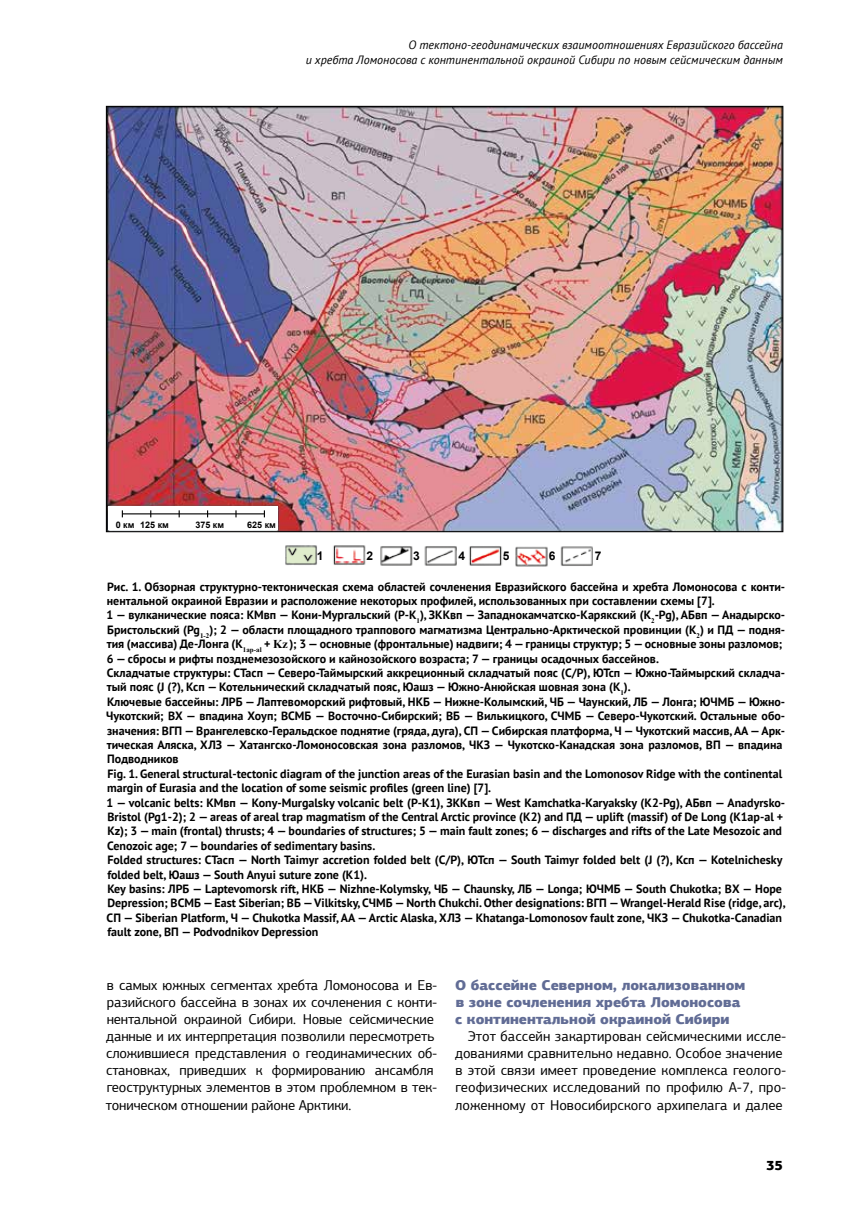
<style>
.page{position:relative;width:868px;height:1208px;background:#fff}
.page>*{position:absolute;margin:0;border:0;box-sizing:border-box;transform-origin:0 0}
.t1{font:14.25px/17.1px "PF Agora Sans Pro";letter-spacing:-.01em;color:#000}
.t2{font:900 14.25px/17.1px "PF Agora Sans Pro";color:#616c95}
.t3{font:900 13.5px "PF Agora Sans Pro";color:#000}
.t4{font:700 12px/14.4px "PT Sans";color:#000}
.t5{font:italic 12px/14.4px "PT Sans";color:#000;text-align:right}
.t6{font:700 12px "Arial";color:#000}
.t7{font:700 9px "Arial";color:#000}
.s1{font-family:"Times New Roman"}
</style>
<div class="page">
<img style="left:108px;top:108px;width:673px;height:422px">
<div style="left:109px;top:506px;width:169px;height:23px;background:#fff"></div>
<hr style="left:122px;top:513px;width:142px;height:1px;background:#000">
<img style="left:285px;top:545px;width:308px;height:22px">
<p class="t5" style="left:306px;top:38px;width:478px">О тектоно-геодинамических взаимоотношениях Евразийского бассейна<br>и хребта Ломоносова с континентальной окраиной Сибири по новым сейсмическим данным</p>
<p class="t7" style="left:116px;top:519px;width:55px">0 км 125 км</p>
<p class="t7" style="left:195px;top:519px;width:30px">375 км</p>
<p class="t7" style="left:247px;top:519px;width:30px">625 км</p>
<p class="t6" style="left:317px;top:547px;width:8px">1</p>
<p class="t6" style="left:366px;top:547px;width:8px">2</p>
<p class="t6" style="left:413px;top:547px;width:8px">3</p>
<p class="t6" style="left:458px;top:547px;width:8px">4</p>
<p class="t6" style="left:503px;top:547px;width:8px">5</p>
<p class="t6" style="left:548px;top:547px;width:8px">6</p>
<p class="t6" style="left:594px;top:547px;width:8px">7</p>
<p class="t4" style="left:106px;top:579px;width:681px">Рис. 1. Обзорная структурно-тектоническая схема областей сочленения Евразийского бассейна и хребта Ломоносова с конти&shy;нентальной окраиной Евразии и расположение некоторых профилей, использованных при составлении схемы [7].<br>1 — вулканические пояса: КМвп — Кони-Мургальский (P-К<sub>1</sub>), ЗККвп — Западнокамчатско-Карякский (К<sub>2</sub>-Pg), АБвп — Анадырско-Бристольский (Pg<sub>1-2</sub>); 2 — области площадного траппового магматизма Центрально-Арктической провинции (К<sub>2</sub>) и ПД — подня&shy;тия (массива) Де-Лонга (К<sub>1ap-al</sub> + <span class="s1">Kz</span> ); 3 — основные (фронтальные) надвиги; 4 — границы структур; 5 — основные зоны разломов; 6 — сбросы и рифты позднемезозойского и кайнозойского возраста; 7 — границы осадочных бассейнов.<br>Складчатые структуры: СТасп — Северо-Таймырский аккреционный складчатый пояс (С/Р), ЮТсп — Южно-Таймырский складча&shy;тый пояс (J (?), Ксп — Котельнический складчатый пояс, Юашз — Южно-Анюйская шовная зона (К<sub>1</sub>).<br>Ключевые бассейны: ЛРБ — Лаптевоморский рифтовый, НКБ — Нижне-Колымский, ЧБ — Чаунский, ЛБ — Лонга; ЮЧМБ — Южно-Чукотский; ВХ — впадина Хоуп; ВСМБ — Восточно-Сибирский; ВБ — Вилькицкого, СЧМБ — Северо-Чукотский. Остальные обо&shy;значения: ВГП — Врангелевско-Геральдское поднятие (гряда, дуга), СП — Сибирская платформа, Ч — Чукотский массив, АА — Арк&shy;тическая Аляска, ХЛЗ — Хатангско-Ломоносовская зона разломов, ЧКЗ — Чукотско-Канадская зона разломов, ВП — впадина Подводников<br>Fig. 1. General structural-tectonic diagram of the junction areas of the Eurasian basin and the Lomonosov Ridge with the continental margin of Eurasia and the location of some seismic profiles (green line) [7].<br>1 — volcanic belts: КМвп — Kony-Murgalsky volcanic belt (P-К1), ЗККвп — West Kamchatka-Karyaksky (К2-Pg), АБвп — Anadyrsko-Bristol (Pg1-2); 2 — areas of areal trap magmatism of the Central Arctic province (К2) and ПД — uplift (massif) of De Long (К1ap-al + Kz); 3 — main (frontal) thrusts; 4 — boundaries of structures; 5 — main fault zones; 6 — discharges and rifts of the Late Mesozoic and Cenozoic age; 7 — boundaries of sedimentary basins.<br>Folded structures: СТасп — North Taimyr accretion folded belt (С/Р), ЮТсп — South Taimyr folded belt (J (?), Ксп — Kotelnichesky folded belt, Юашз — South Anyui suture zone (К1).<br>Key basins: ЛРБ — Laptevomorsk rift, НКБ — Nizhne-Kolymsky, ЧБ — Chaunsky, ЛБ — Longa; ЮЧМБ — South Chukotka; ВХ — Hope Depression; ВСМБ — East Siberian; ВБ — Vilkitsky, СЧМБ — North Chukchi. Other designations: ВГП — Wrangel-Herald Rise (ridge, arc), СП — Siberian Platform, Ч — Chukotka Massif, АА — Arctic Alaska, ХЛЗ — Khatanga-Lomonosov fault zone, ЧКЗ — Chukotka-Canadian fault zone, ВП — Podvodnikov Depression</p>
<p class="t1" style="left:106px;top:976px;width:333px">в самых южных сегментах хребта Ломоносова и Ев&shy;разийского бассейна в зонах их сочленения с конти&shy;нентальной окраиной Сибири. Новые сейсмические данные и их интерпретация позволили пересмотреть сложившиеся представления о геодинамических об&shy;становках, приведших к формированию ансамбля геоструктурных элементов в этом проблемном в тек&shy;тоническом отношении районе Арктики.</p>
<p class="t2" style="left:455px;top:976px;width:292px">О бассейне Северном, локализованном в зоне сочленения хребта Ломоносова с континентальной окраиной Сибири</p>
<p class="t1" style="left:455px;top:1027px;width:333px;text-indent:13px">Этот бассейн закартирован сейсмическими иссле&shy;дованиями сравнительно недавно. Особое значение в этой связи имеет проведение комплекса геолого&shy;геофизических исследований по профилю А-7, про&shy;ложенному от Новосибирского архипелага и далее</p>
<p class="t3" style="left:766px;top:1156px;width:18px">35</p>
</div>
